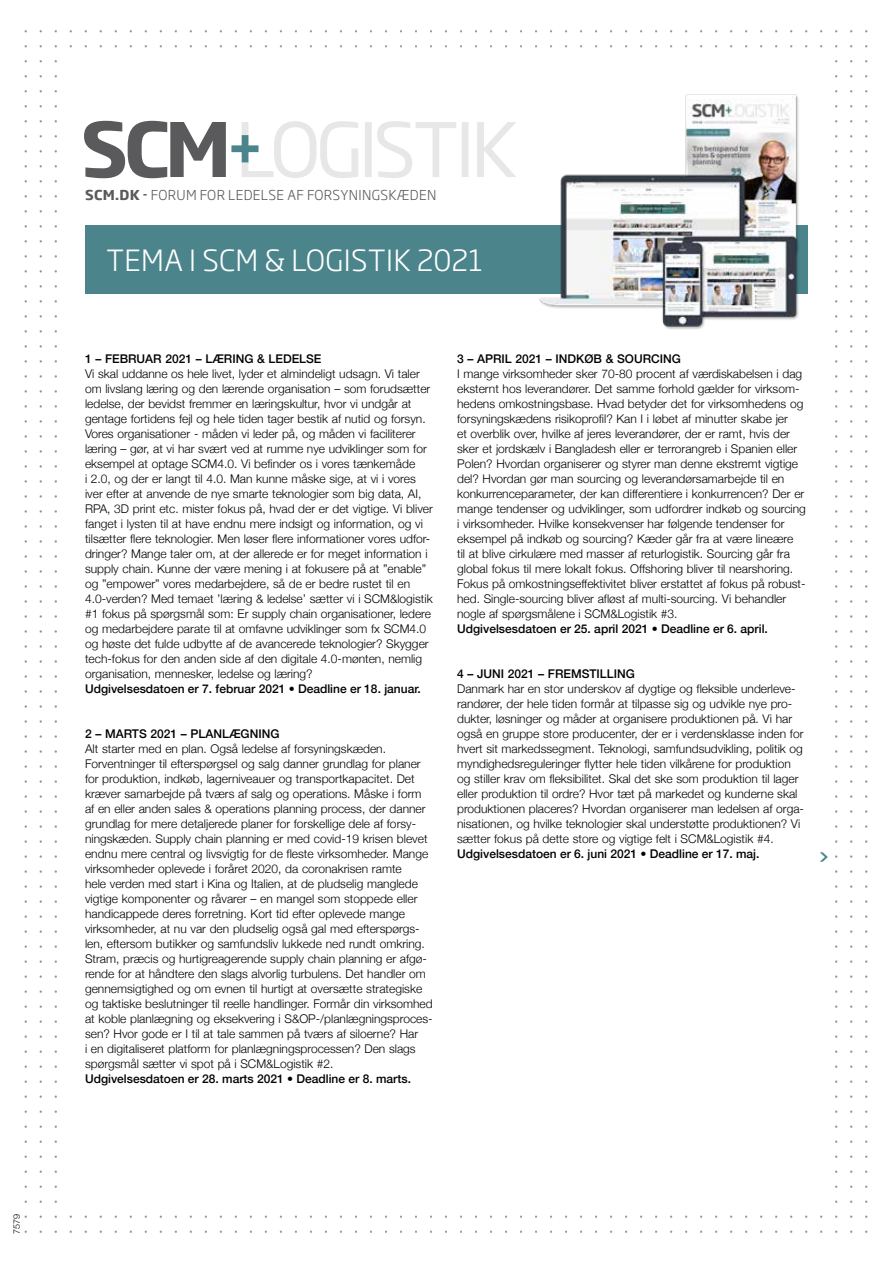
<style>
.page{position:relative;width:893px;height:1263px;background:#fff}
.page>*{position:absolute;margin:0;border:0;box-sizing:border-box;transform-origin:0 0}
.t1{font:300 28.8px "Soho Gothic Pro";letter-spacing:.015em;color:#fff}
.t2{font:300 13.5px "Soho Gothic Pro";letter-spacing:.025em;color:#5a5a5c}
.t3{font:300 12px/15px "Helvetica Neue";color:#000}
.t4{font:500 12px "Helvetica Neue";color:#000}
.t5{font:300 9px "Helvetica Neue";color:#000}
.s1{font-weight:700}
</style>
<div class="page">
<img style="left:24px;top:30px;width:844px;height:1203px">
<div style="left:67px;top:54px;width:761px;height:1155px;background:#fff"></div>
<div style="left:85px;top:225px;width:723px;height:68px;background:#4b848b"></div>
<div style="left:365px;top:122px;width:7px;height:55px;background:#e7e7e7"></div>
<svg style="left:377px;top:121px;width:79px;height:57px"></svg>
<div style="left:462px;top:122px;width:6px;height:55px;background:#e7e7e7"></div>
<svg style="left:477px;top:122px;width:39px;height:55px"></svg>
<svg style="left:84px;top:121px;width:274px;height:57px"></svg>
<img style="left:532px;top:94px;width:273px;height:235px">
<p class="t5" style="left:9px;top:1234px;width:22px;rotate:-90deg">7579</p>
<p class="t2" style="left:85px;top:185px;width:353px"><span class="s1">SCM.DK -</span> FORUM FOR LEDELSE AF FORSYNINGSKÆDEN</p>
<h1 class="t1" style="left:107px;top:238px;width:378px">TEMA I SCM &amp; LOGISTIK 2021</h1>
<p class="t4" style="left:85px;top:349px;width:238px">1 – FEBRUAR 2021 – LÆRING &amp; LEDELSE</p>
<p class="t3" style="left:85px;top:366px;width:349px">Vi skal uddanne os hele livet, lyder et almindeligt udsagn. Vi taler om livslang læring og den lærende organisation – som forudsætter ledelse, der bevidst fremmer en læringskultur, hvor vi undgår at gentage fortidens fejl og hele tiden tager bestik af nutid og forsyn.<br>Vores organisationer - måden vi leder på, og måden vi faciliterer læring – gør, at vi har svært ved at rumme nye udviklinger som for eksempel at optage SCM4.0. Vi befinder os i vores tænkemåde<br>i 2.0, og der er langt til 4.0. Man kunne måske sige, at vi i vores iver efter at anvende de nye smarte teknologier som big data, AI, RPA, 3D print etc. mister fokus på, hvad der er det vigtige. Vi bliver fanget i lysten til at have endnu mere indsigt og information, og vi tilsætter flere teknologier. Men løser flere informationer vores udfor&shy;dringer? Mange taler om, at der allerede er for meget information i supply chain. Kunne der være mening i at fokusere på at ”enable” og ”empower” vores medarbejdere, så de er bedre rustet til en 4.0-verden? Med temaet ’læring &amp; ledelse’ sætter vi i SCM&amp;logistik #1 fokus på spørgsmål som: Er supply chain organisationer, ledere og medarbejdere parate til at omfavne udviklinger som fx SCM4.0 og høste det fulde udbytte af de avancerede teknologier? Skygger tech-fokus for den anden side af den digitale 4.0-mønten, nemlig organisation, mennesker, ledelse og læring?</p>
<p class="t4" style="left:85px;top:679px;width:337px">Udgivelsesdatoen er 7. februar 2021 • Deadline er 18. januar.</p>
<p class="t4" style="left:85px;top:724px;width:196px">2 – MARTS 2021 – PLANLÆGNING</p>
<p class="t3" style="left:85px;top:741px;width:349px">Alt starter med en plan. Også ledelse af forsyningskæden.<br>Forventninger til efterspørgsel og salg danner grundlag for planer for produktion, indkøb, lagerniveauer og transportkapacitet. Det kræver samarbejde på tværs af salg og operations. Måske i form af en eller anden sales &amp; operations planning process, der danner grundlag for mere detaljerede planer for forskellige dele af forsy&shy;ningskæden. Supply chain planning er med covid-19 krisen blevet endnu mere central og livsvigtig for de fleste virksomheder. Mange virksomheder oplevede i foråret 2020, da coronakrisen ramte<br>hele verden med start i Kina og Italien, at de pludselig manglede vigtige komponenter og råvarer – en mangel som stoppede eller handicappede deres forretning. Kort tid efter oplevede mange virksomheder, at nu var den pludselig også gal med efterspørgs&shy;len, eftersom butikker og samfundsliv lukkede ned rundt omkring.<br>Stram, præcis og hurtigreagerende supply chain planning er afgø&shy;rende for at håndtere den slags alvorlig turbulens. Det handler om gennemsigtighed og om evnen til hurtigt at oversætte strategiske og taktiske beslutninger til reelle handlinger. Formår din virksomhed at koble planlægning og eksekvering i S&amp;OP-/planlægningsproces&shy;sen? Hvor gode er I til at tale sammen på tværs af siloerne? Har<br>i en digitaliseret platform for planlægningsprocessen? Den slags spørgsmål sætter vi spot på i SCM&amp;Logistik #2.</p>
<p class="t4" style="left:85px;top:1069px;width:327px">Udgivelsesdatoen er 28. marts 2021 • Deadline er 8. marts.</p>
<p class="t4" style="left:457px;top:349px;width:225px">3 – APRIL 2021 – INDKØB &amp; SOURCING</p>
<p class="t3" style="left:457px;top:366px;width:350px">I mange virksomheder sker 70-80 procent af værdiskabelsen i dag eksternt hos leverandører. Det samme forhold gælder for virksom&shy;hedens omkostningsbase. Hvad betyder det for virksomhedens og forsyningskædens risikoprofil? Kan I i løbet af minutter skabe jer<br>et overblik over, hvilke af jeres leverandører, der er ramt, hvis der sker et jordskælv i Bangladesh eller er terrorangreb i Spanien eller Polen? Hvordan organiserer og styrer man denne ekstremt vigtige del? Hvordan gør man sourcing og leverandørsamarbejde til en konkurrenceparameter, der kan differentiere i konkurrencen? Der er mange tendenser og udviklinger, som udfordrer indkøb og sourcing i virksomheder. Hvilke konsekvenser har følgende tendenser for eksempel på indkøb og sourcing? Kæder går fra at være lineære<br>til at blive cirkulære med masser af returlogistik. Sourcing går fra global fokus til mere lokalt fokus. Offshoring bliver til nearshoring.<br>Fokus på omkostningseffektivitet bliver erstattet af fokus på robust&shy;hed. Single-sourcing bliver afløst af multi-sourcing. Vi behandler nogle af spørgsmålene i SCM&amp;Logistik #3.</p>
<p class="t4" style="left:457px;top:619px;width:312px">Udgivelsesdatoen er 25. april 2021 • Deadline er 6. april.</p>
<p class="t4" style="left:457px;top:664px;width:179px">4 – JUNI 2021 – FREMSTILLING</p>
<p class="t3" style="left:457px;top:681px;width:348px">Danmark har en stor underskov af dygtige og fleksible underleve&shy;randører, der hele tiden formår at tilpasse sig og udvikle nye pro&shy;dukter, løsninger og måder at organisere produktionen på. Vi har også en gruppe store producenter, der er i verdensklasse inden for hvert sit markedssegment. Teknologi, samfundsudvikling, politik og myndighedsreguleringer flytter hele tiden vilkårene for produktion og stiller krav om fleksibilitet. Skal det ske som produktion til lager eller produktion til ordre? Hvor tæt på markedet og kunderne skal produktionen placeres? Hvordan organiserer man ledelsen af orga&shy;nisationen, og hvilke teknologier skal understøtte produktionen? Vi sætter fokus på dette store og vigtige felt i SCM&amp;Logistik #4.</p>
<p class="t4" style="left:457px;top:844px;width:304px">Udgivelsesdatoen er 6. juni 2021 • Deadline er 17. maj.</p>
</div>
